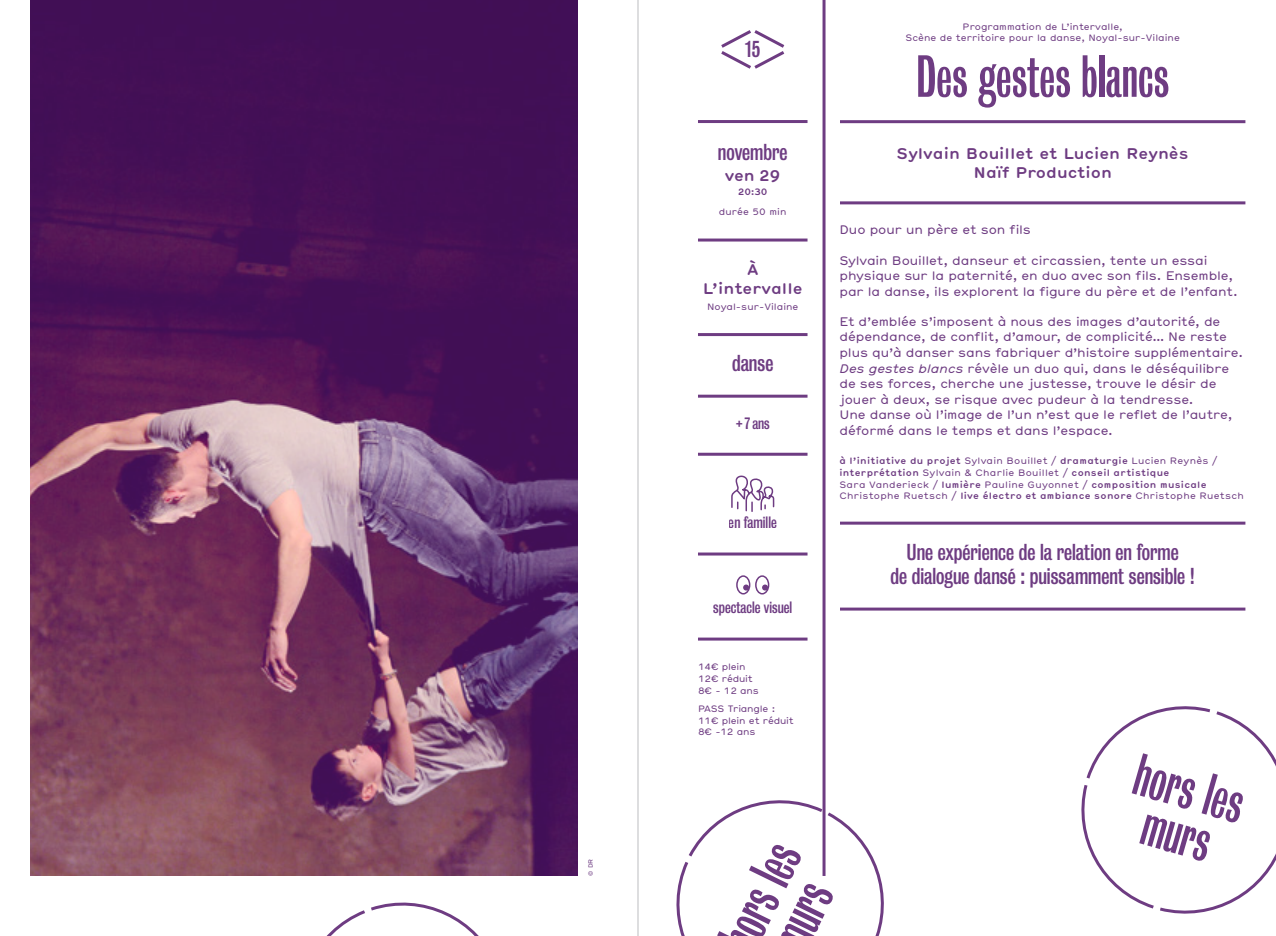
<style>
.page{position:relative;width:1276px;height:936px;background:#fff}
.page>*{position:absolute;margin:0;border:0;box-sizing:border-box;transform-origin:0 0}
.t1{font:54px/45.9px "Bureau Grot Comp";color:#6e3c82;text-align:center}
.t2{font:21px/24.2px "Bureau Grot Cond";color:#6e3c82;text-align:center}
.t3{font:700 15px/18.6px "Hermes";color:#6e3c82;text-align:center}
.t4{font:15px "Bureau Grot Cond";color:#6e3c82}
.t5{font:12px/15.6px "Hermes";letter-spacing:-.01em;color:#6e3c82}
.t6{font:9px/11.7px "Hermes";letter-spacing:.03em;color:#6e3c82}
.t7{font:9px/11.7px "Hermes";color:#6e3c82;text-align:center}
.t8{font:9px/11.7px "Hermes";letter-spacing:-.02em;color:#6e3c82}
.t9{font:700 9px "Hermes";color:#6e3c82}
.t10{font:6px "Hermes";color:#6e3c82}
.s1{font-style:italic}
.s2{font-weight:700}
</style>
<div class="page">
<img style="left:30px;top:0;width:548px;height:875px">
<hr style="left:822px;top:0;width:3px;height:875px;background:#6e3c82">
<hr style="left:840px;top:120px;width:405px;height:3px;background:#6e3c82">
<hr style="left:840px;top:201px;width:405px;height:3px;background:#6e3c82">
<hr style="left:840px;top:521px;width:405px;height:3px;background:#6e3c82">
<hr style="left:840px;top:607px;width:405px;height:3px;background:#6e3c82">
<svg style="left:721px;top:30px;width:64px;height:39px"></svg>
<hr style="left:698px;top:120px;width:109px;height:3px;background:#6e3c82">
<hr style="left:698px;top:238px;width:109px;height:3px;background:#6e3c82">
<hr style="left:698px;top:333px;width:109px;height:3px;background:#6e3c82">
<hr style="left:698px;top:394px;width:109px;height:3px;background:#6e3c82">
<hr style="left:698px;top:452px;width:109px;height:3px;background:#6e3c82">
<hr style="left:698px;top:552px;width:109px;height:3px;background:#6e3c82">
<svg style="left:730px;top:475px;width:45px;height:120px"></svg>
<div style="left:755px;top:575px;width:14px;height:19px;border:2px solid #6e3c82;border-radius:50%"></div>
<hr style="left:698px;top:637px;width:109px;height:3px;background:#6e3c82">
<svg style="left:1081px;top:706px;width:195px;height:208px"></svg>
<svg style="left:676px;top:788px;width:208px;height:147px"></svg>
<svg style="left:327px;top:902px;width:151px;height:33px"></svg>
<hr style="left:638px;top:0;width:1px;height:935px;background:#bcbdc0">
<p class="t10" style="left:586px;top:875px;width:19px;rotate:-90deg">© DR</p>
<h2 class="t2" style="left:745px;top:37px;width:16px">15</h2>
<h2 class="t2" style="left:718px;top:140px;width:71px">novembre</h2>
<p class="t3" style="left:725px;top:165px;width:57px">ven 29</p>
<p class="t9" style="left:738px;top:185px;width:31px">20:30</p>
<p class="t7" style="left:719px;top:205px;width:69px">durée 50 min</p>
<p class="t3" style="left:703px;top:259px;width:101px">À<br>L’intervalle</p>
<p class="t7" style="left:707px;top:300px;width:93px">Noyal-sur-Vilaine</p>
<h2 class="t2" style="left:732px;top:351px;width:43px">danse</h2>
<p class="t4" style="left:736px;top:415px;width:36px">+ 7 ans</p>
<p class="t4" style="left:728px;top:513px;width:50px">en famille</p>
<p class="t4" style="left:713px;top:598px;width:81px">spectacle visuel</p>
<p class="t8" style="left:698px;top:660px;width:62px">14€ plein<br>12€ réduit<br>8€ - 12 ans</p>
<p class="t8" style="left:698px;top:702px;width:97px">PASS Triangle :<br>11€ plein et réduit<br>8€ -12 ans</p>
<p class="t7" style="left:905px;top:20px;width:276px">Programmation de L’intervalle,<br>Scène de territoire pour la danse, Noyal-sur-Vilaine</p>
<h1 class="t1" style="left:916px;top:54px;width:255px">Des gestes blancs</h1>
<p class="t3" style="left:896px;top:143px;width:294px">Sylvain Bouillet et Lucien Reynès<br>Naïf Production</p>
<p class="t5" style="left:839px;top:221px;width:193px">Duo pour un père et son fils</p>
<p class="t5" style="left:839px;top:251px;width:400px">Sylvain Bouillet, danseur et circassien, tente un essai physique sur la paternité, en duo avec son fils. Ensemble, par la danse, ils explorent la figure du père et de l’enfant.</p>
<p class="t5" style="left:839px;top:313px;width:405px">Et d’emblée s’imposent à nous des images d’autorité, de dépendance, de conflit, d’amour, de complicité… Ne reste plus qu’à danser sans fabriquer d’histoire supplémentaire.<br><span class="s1">Des gestes blancs</span> révèle un duo qui, dans le déséquilibre de ses forces, cherche une justesse, trouve le désir de jouer à deux, se risque avec pudeur à la tendresse.<br>Une danse où l’image de l’un n’est que le reflet de l’autre, déformé dans le temps et dans l’espace.</p>
<p class="t6" style="left:839px;top:454px;width:406px"><span class="s2">à l’initiative du projet</span> Sylvain Bouillet / <span class="s2">dramaturgie</span> Lucien Reynès / <span class="s2">interprétation</span> Sylvain &amp; Charlie Bouillet / <span class="s2">conseil artistique<br></span>Sara Vanderieck / <span class="s2">lumière</span> Pauline Guyonnet / <span class="s2">composition musicale </span>Christophe Ruetsch / <span class="s2">live électro et ambiance sonore</span> Christophe Ruetsch</p>
<h2 class="t2" style="left:890px;top:540px;width:306px">Une expérience de la relation en forme<br>de dialogue dansé : puissamment sensible !</h2>
<h1 class="t1" style="left:722px;top:921px;width:98px;rotate:-64deg">ors les urs</h1>
<h1 class="t1" style="left:1142px;top:751px;width:114px;rotate:16deg">hors les murs</h1>
</div>
